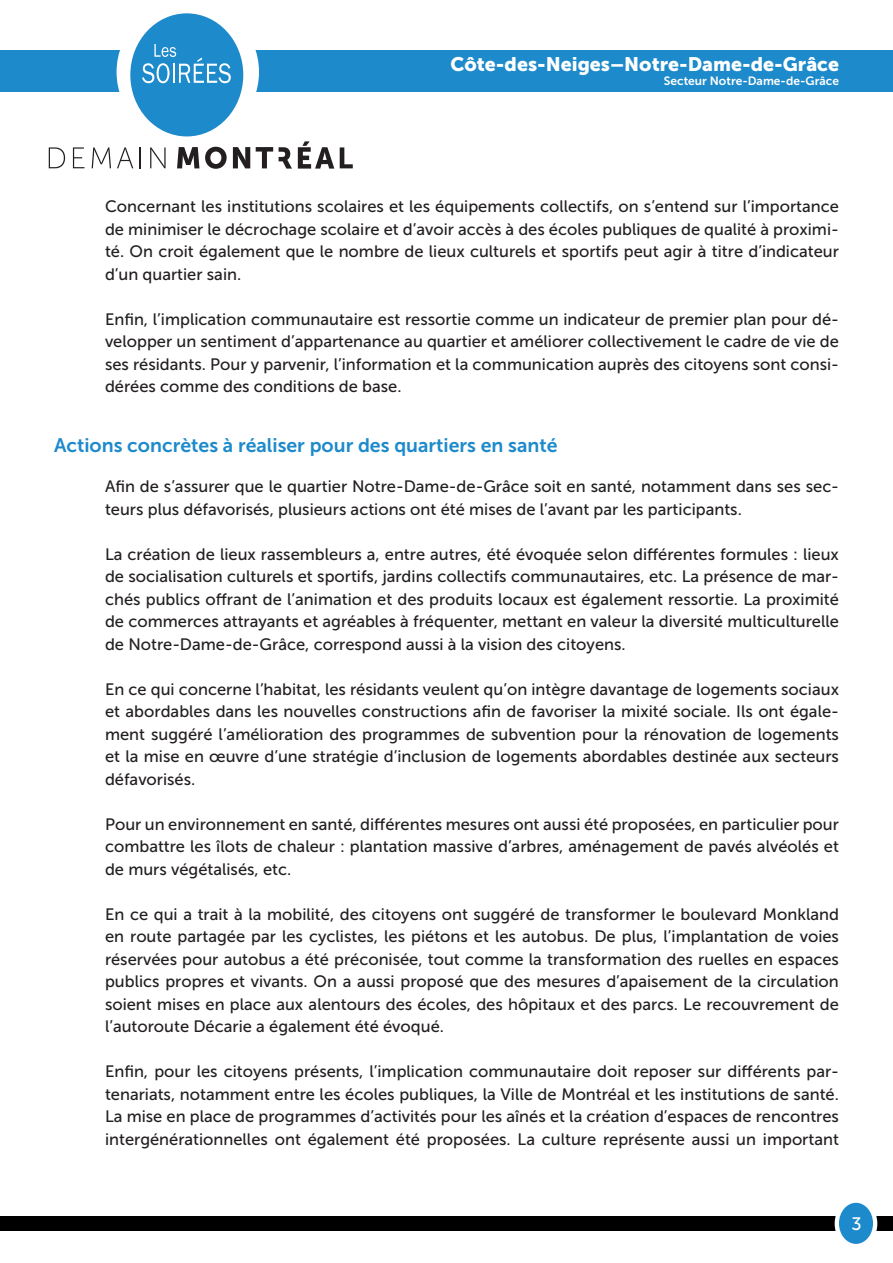
<style>
.page{position:relative;width:893px;height:1263px;background:#fff}
.page>*{position:absolute;margin:0;border:0;box-sizing:border-box;transform-origin:0 0}
.t1{font:19.5px "Museo Sans 700";color:#1d8acb}
.t2{font:19.5px "Museo Sans 900";color:#fff}
.t3{font:18px "Museo Sans 500";color:#fff}
.t4{font:16.5px/22.5px "Museo Sans 500";color:#231f20;text-align:justify}
.t5{font:12px "Museo Sans 700";color:#fff}
</style>
<div class="page">
<div style="left:0;top:50px;width:893px;height:41px;background:#1d8acb"></div>
<div style="left:117px;top:2px;width:141px;height:140px;background:#fff;border-radius:50%"></div>
<div style="left:130px;top:13px;width:113px;height:123px;background:#1d8acb;border-radius:50%"></div>
<svg style="left:49px;top:147px;width:16px;height:21px"></svg>
<svg style="left:73px;top:147px;width:11px;height:21px"></svg>
<svg style="left:92px;top:147px;width:19px;height:21px"></svg>
<svg style="left:117px;top:147px;width:16px;height:21px"></svg>
<svg style="left:140px;top:147px;width:1px;height:22px"></svg>
<svg style="left:150px;top:147px;width:16px;height:21px"></svg>
<svg style="left:177px;top:147px;width:22px;height:21px"></svg>
<svg style="left:205px;top:147px;width:22px;height:22px"></svg>
<svg style="left:233px;top:147px;width:17px;height:21px"></svg>
<svg style="left:256px;top:147px;width:17px;height:21px"></svg>
<svg style="left:298px;top:141px;width:36px;height:28px"></svg>
<svg style="left:340px;top:147px;width:13px;height:21px"></svg>
<svg style="left:279px;top:147px;width:13px;height:22px"></svg>
<svg style="left:142px;top:44px;width:89px;height:39px"></svg>
<div style="left:0;top:1216px;width:893px;height:15px;background:#000"></div>
<div style="left:835px;top:1198px;width:42px;height:51px;background:#fff;border-radius:50%"></div>
<div style="left:839px;top:1203px;width:34px;height:41px;background:#1d8acb;border-radius:50%"></div>
<p class="t2" style="left:450px;top:53px;width:390px">Côte-des-Neiges–Notre-Dame-de-Grâce</p>
<p class="t5" style="left:664px;top:75px;width:177px">Secteur Notre-Dame-de-Grâce</p>
<p class="t4" style="left:105px;top:195px;width:735px">Concernant les institutions scolaires et les équipements collectifs, on s’entend sur l’importance de minimiser le décrochage scolaire et d’avoir accès à des écoles publiques de qualité à proximi&shy;té. On croit également que le nombre de lieux culturels et sportifs peut agir à titre d’indicateur d’un quartier sain.</p>
<p class="t4" style="left:105px;top:308px;width:735px">Enfin, l’implication communautaire est ressortie comme un indicateur de premier plan pour dé&shy;velopper un sentiment d’appartenance au quartier et améliorer collectivement le cadre de vie de ses résidants. Pour y parvenir, l’information et la communication auprès des citoyens sont consi&shy;dérées comme des conditions de base.</p>
<p class="t1" style="left:54px;top:434px;width:505px">Actions concrètes à réaliser pour des quartiers en santé</p>
<p class="t4" style="left:105px;top:475px;width:735px">Afin de s’assurer que le quartier Notre-Dame-de-Grâce soit en santé, notamment dans ses sec&shy;teurs plus défavorisés, plusieurs actions ont été mises de l’avant par les participants.</p>
<p class="t4" style="left:105px;top:543px;width:735px">La création de lieux rassembleurs a, entre autres, été évoquée selon différentes formules : lieux de socialisation culturels et sportifs, jardins collectifs communautaires, etc. La présence de mar&shy;chés publics offrant de l’animation et des produits locaux est également ressortie. La proximité de commerces attrayants et agréables à fréquenter, mettant en valeur la diversité multiculturelle de Notre-Dame-de-Grâce, correspond aussi à la vision des citoyens.</p>
<p class="t4" style="left:105px;top:678px;width:735px">En ce qui concerne l’habitat, les résidants veulent qu’on intègre davantage de logements sociaux et abordables dans les nouvelles constructions afin de favoriser la mixité sociale. Ils ont égale&shy;ment suggéré l’amélioration des programmes de subvention pour la rénovation de logements et la mise en œuvre d’une stratégie d’inclusion de logements abordables destinée aux secteurs défavorisés.</p>
<p class="t4" style="left:105px;top:813px;width:735px">Pour un environnement en santé, différentes mesures ont aussi été proposées, en particulier pour combattre les îlots de chaleur : plantation massive d’arbres, aménagement de pavés alvéolés et de murs végétalisés, etc.</p>
<p class="t4" style="left:105px;top:903px;width:735px">En ce qui a trait à la mobilité, des citoyens ont suggéré de transformer le boulevard Monkland en route partagée par les cyclistes, les piétons et les autobus. De plus, l’implantation de voies réservées pour autobus a été préconisée, tout comme la transformation des ruelles en espaces publics propres et vivants. On a aussi proposé que des mesures d’apaisement de la circulation soient mises en place aux alentours des écoles, des hôpitaux et des parcs. Le recouvrement de l’autoroute Décarie a également été évoqué.</p>
<p class="t4" style="left:105px;top:1060px;width:735px">Enfin, pour les citoyens présents, l’implication communautaire doit reposer sur différents par&shy;tenariats, notamment entre les écoles publiques, la Ville de Montréal et les institutions de santé.<br>La mise en place de programmes d’activités pour les aînés et la création d’espaces de rencontres intergénérationnelles ont également été proposées. La culture représente aussi un important</p>
<p class="t3" style="left:851px;top:1213px;width:12px">3</p>
</div>
